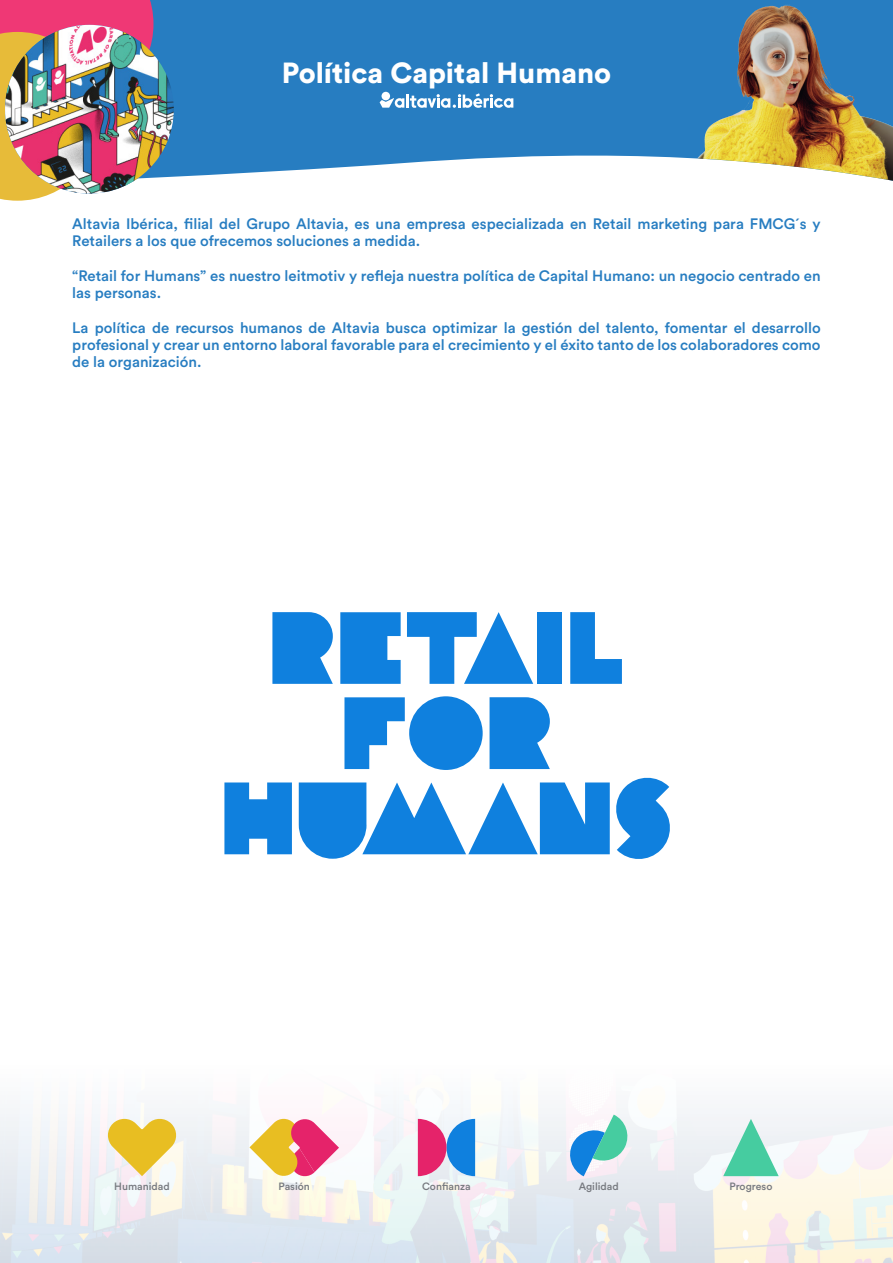
<style>
.page{position:relative;width:893px;height:1263px;background:#fff}
.page>*{position:absolute;margin:0;border:0;box-sizing:border-box;transform-origin:0 0}
.t1{font:900 28.8px "Circular Std";color:#fff}
.t2{font:500 15px/17.2px "Circular Std";color:#277dc1}
.t3{font:500 10.5px "Circular Std";color:#777a80}
</style>
<div class="page">
<svg style="left:153px;top:0;width:740px;height:178px;background:#3887c6"></svg>
<img style="left:697px;top:4px;width:196px;height:177px">
<svg style="left:0;top:0;width:153px;height:201px;background:#ea8373"></svg>
<img style="left:5px;top:25px;width:169px;height:169px;border-radius:84px">
<svg style="left:380px;top:93px;width:133px;height:15px"></svg>
<img style="left:0;top:1108px;width:893px;height:155px">
<svg style="left:108px;top:1119px;width:68px;height:57px;background:#ecd16d"></svg>
<svg style="left:249px;top:1119px;width:90px;height:57px"></svg>
<svg style="left:418px;top:1119px;width:57px;height:57px;background:#9273b5"></svg>
<svg style="left:723px;top:1119px;width:56px;height:57px"></svg>
<svg style="left:567px;top:1114px;width:64px;height:62px"></svg>
<div style="left:409px;top:696px;width:74px;height:74px;background:#0f80de;border-radius:50%"></div>
<svg style="left:344px;top:697px;width:61px;height:72px"></svg>
<svg style="left:490px;top:697px;width:60px;height:72px;background:#248be1"></svg>
<svg style="left:570px;top:612px;width:52px;height:72px"></svg>
<svg style="left:407px;top:612px;width:155px;height:72px"></svg>
<svg style="left:272px;top:612px;width:61px;height:72px;background:#268ce1"></svg>
<svg style="left:340px;top:612px;width:61px;height:72px;background:#248be0"></svg>
<svg style="left:224px;top:782px;width:68px;height:72px;background:#2e90e2"></svg>
<svg style="left:299px;top:777px;width:371px;height:82px"></svg>
<p class="t1" style="left:282px;top:53px;width:331px">Política Capital Humano</p>
<p class="t2" style="left:72px;top:215px;width:750px">Altavia Ibérica, filial del Grupo Altavia, es una empresa especializada en Retail marketing para FMCG´s y<br>Retailers a los que ofrecemos soluciones a medida.</p>
<p class="t2" style="left:72px;top:267px;width:750px">“Retail for Humans” es nuestro leitmotiv y refleja nuestra política de Capital Humano: un negocio centrado en las personas.</p>
<p class="t2" style="left:72px;top:318px;width:750px;text-align:justify">La política de recursos humanos de Altavia busca optimizar la gestión del talento, fomentar el desarrollo profesional y crear un entorno laboral favorable para el crecimiento y el éxito tanto de los colaboradores como de la organización.</p>
<p class="t3" style="left:114px;top:1179px;width:57px">Humanidad</p>
<p class="t3" style="left:279px;top:1179px;width:33px">Pasión</p>
<p class="t3" style="left:422px;top:1179px;width:50px">Confianza</p>
<p class="t3" style="left:579px;top:1179px;width:42px">Agilidad</p>
<p class="t3" style="left:729px;top:1179px;width:44px">Progreso</p>
</div>
